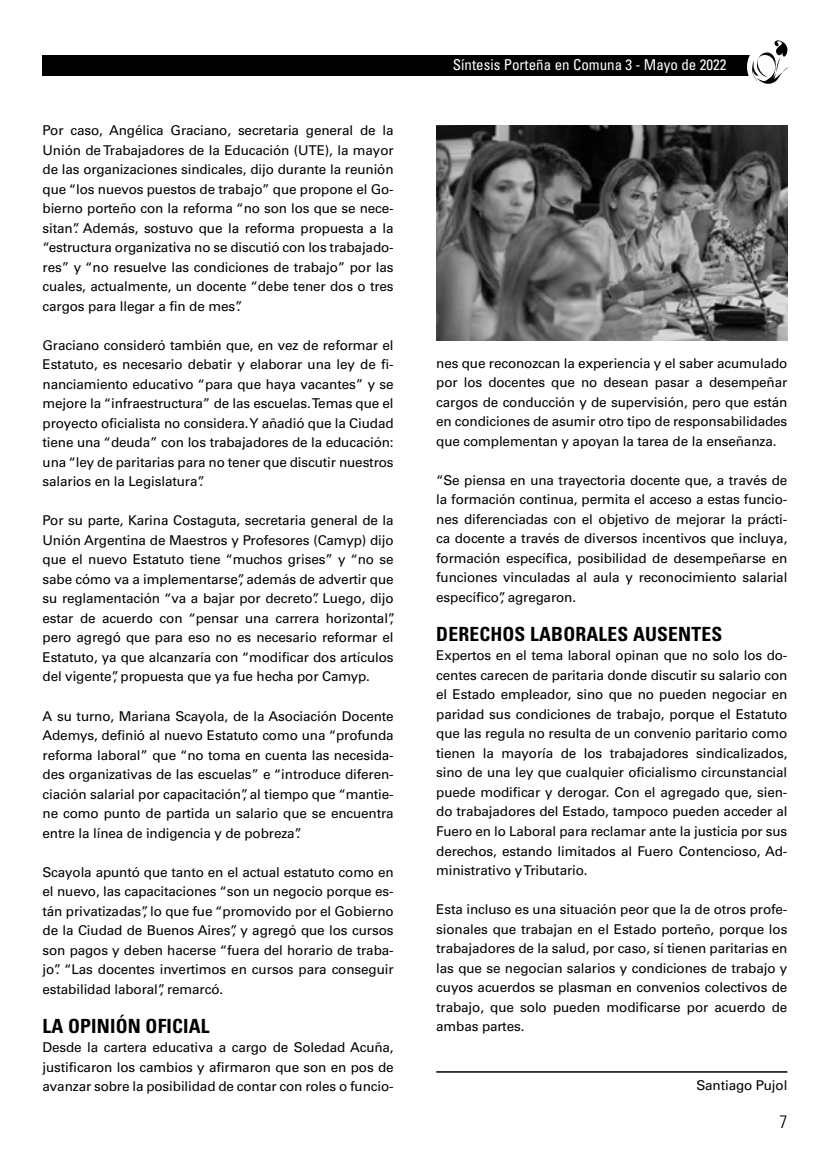
<style>
.page{position:relative;width:830px;height:1170px;background:#fff}
.page>*{position:absolute;margin:0;border:0;box-sizing:border-box;transform-origin:0 0}
.t1{font:700 condensed 19.5px "Univers LT Std";letter-spacing:.01em;color:#000}
.t2{font:300 condensed 18px "Univers LT Std";color:#000}
.t3{font:condensed 15px "Univers LT Std";color:#fff}
.t4{font:13.5px/19.5px "Univers LT Std";letter-spacing:-.01em;color:#000;text-align:justify}
</style>
<div class="page">
<div style="left:43px;top:55px;width:744px;height:21px;background:#000"></div>
<div style="left:746px;top:41px;width:51px;height:51px;background:#fff;border-radius:50%"></div>
<svg style="left:752px;top:40px;width:38px;height:44px"></svg>
<hr style="left:436px;top:1071px;width:351px;height:1px;background:#000">
<img style="left:436px;top:125px;width:351px;height:215px">
<p class="t4" style="left:43px;top:121px;width:352px">Por caso, Angélica Graciano, secretaria general de la Unión de Trabajadores de la Educación (UTE), la mayor de las organizaciones sindicales, dijo durante la reunión que “los nuevos puestos de trabajo” que propone el Go&shy;bierno porteño con la reforma “no son los que se nece&shy;sitan”. Además, sostuvo que la reforma propuesta a la “estructura organizativa no se discutió con los trabajado&shy;res” y “no resuelve las condiciones de trabajo” por las cuales, actualmente, un docente “debe tener dos o tres cargos para llegar a fin de mes”.</p>
<p class="t4" style="left:43px;top:335px;width:352px">Graciano consideró también que, en vez de reformar el Estatuto, es necesario debatir y elaborar una ley de fi&shy;nanciamiento educativo “para que haya vacantes” y se mejore la “infraestructura” de las escuelas. Temas que el proyecto oficialista no considera. Y añadió que la Ciudad tiene una “deuda” con los trabajadores de la educación: una “ley de paritarias para no tener que discutir nuestros salarios en la Legislatura”.</p>
<p class="t4" style="left:43px;top:511px;width:354px;text-align:left">Por su parte, Karina Costaguta, secretaria general de la Unión Argentina de Maestros y Profesores (Camyp) dijo que el nuevo Estatuto tiene “muchos grises” y “no se sabe cómo va a implementarse”, además de advertir que su reglamentación “va a bajar por decreto”. Luego, dijo estar de acuerdo con “pensar una carrera horizontal”, pero agregó que para eso no es necesario reformar el Estatuto, ya que alcanzaría con “modificar dos artículos del vigente”, propuesta que ya fue hecha por Camyp.</p>
<p class="t4" style="left:43px;top:706px;width:352px">A su turno, Mariana Scayola, de la Asociación Docente Ademys, definió al nuevo Estatuto como una “profunda reforma laboral” que “no toma en cuenta las necesida&shy;des organizativas de las escuelas” e “introduce diferen&shy;ciación salarial por capacitación”, al tiempo que “mantie&shy;ne como punto de partida un salario que se encuentra entre la línea de indigencia y de pobreza”.</p>
<p class="t4" style="left:43px;top:862px;width:352px">Scayola apuntó que tanto en el actual estatuto como en el nuevo, las capacitaciones “son un negocio porque es&shy;tán privatizadas”, lo que fue “promovido por el Gobierno de la Ciudad de Buenos Aires”, y agregó que los cursos son pagos y deben hacerse “fuera del horario de traba&shy;jo”. “Las docentes invertimos en cursos para conseguir estabilidad laboral”, remarcó.</p>
<h1 class="t1" style="left:43px;top:1013px;width:168px">LA OPINIÓN OFICIAL</h1>
<p class="t4" style="left:43px;top:1037px;width:352px">Desde la cartera educativa a cargo de Soledad Acuña, justificaron los cambios y afirmaron que son en pos de avanzar sobre la posibilidad de contar con roles o funcio-</p>
<p class="t3" style="left:452px;top:56px;width:275px">Síntesis Porteña en Comuna 3 - Mayo de 2022</p>
<p class="t4" style="left:436px;top:353px;width:352px">nes que reconozcan la experiencia y el saber acumulado por los docentes que no desean pasar a desempeñar cargos de conducción y de supervisión, pero que están en condiciones de asumir otro tipo de responsabilidades que complementan y apoyan la tarea de la enseñanza.</p>
<p class="t4" style="left:436px;top:470px;width:352px">“Se piensa en una trayectoria docente que, a través de la formación continua, permita el acceso a estas funcio&shy;nes diferenciadas con el objetivo de mejorar la prácti&shy;ca docente a través de diversos incentivos que incluya, formación específica, posibilidad de desempeñarse en funciones vinculadas al aula y reconocimiento salarial específico”, agregaron.</p>
<h1 class="t1" style="left:436px;top:622px;width:287px">DERECHOS LABORALES AUSENTES</h1>
<p class="t4" style="left:436px;top:646px;width:352px">Expertos en el tema laboral opinan que no solo los do&shy;centes carecen de paritaria donde discutir su salario con el Estado empleador, sino que no pueden negociar en paridad sus condiciones de trabajo, porque el Estatuto que las regula no resulta de un convenio paritario como tienen la mayoría de los trabajadores sindicalizados, sino de una ley que cualquier oficialismo circunstancial puede modificar y derogar. Con el agregado que, sien&shy;do trabajadores del Estado, tampoco pueden acceder al Fuero en lo Laboral para reclamar ante la justicia por sus derechos, estando limitados al Fuero Contencioso, Ad&shy;ministrativo y Tributario.</p>
<p class="t4" style="left:436px;top:899px;width:352px">Esta incluso es una situación peor que la de otros profe&shy;sionales que trabajan en el Estado porteño, porque los trabajadores de la salud, por caso, sí tienen paritarias en las que se negocian salarios y condiciones de trabajo y cuyos acuerdos se plasman en convenios colectivos de trabajo, que solo pueden modificarse por acuerdo de ambas partes.</p>
<p class="t4" style="left:696px;top:1074px;width:92px">Santiago Pujol</p>
<h2 class="t2" style="left:779px;top:1110px;width:9px">7</h2>
</div>
